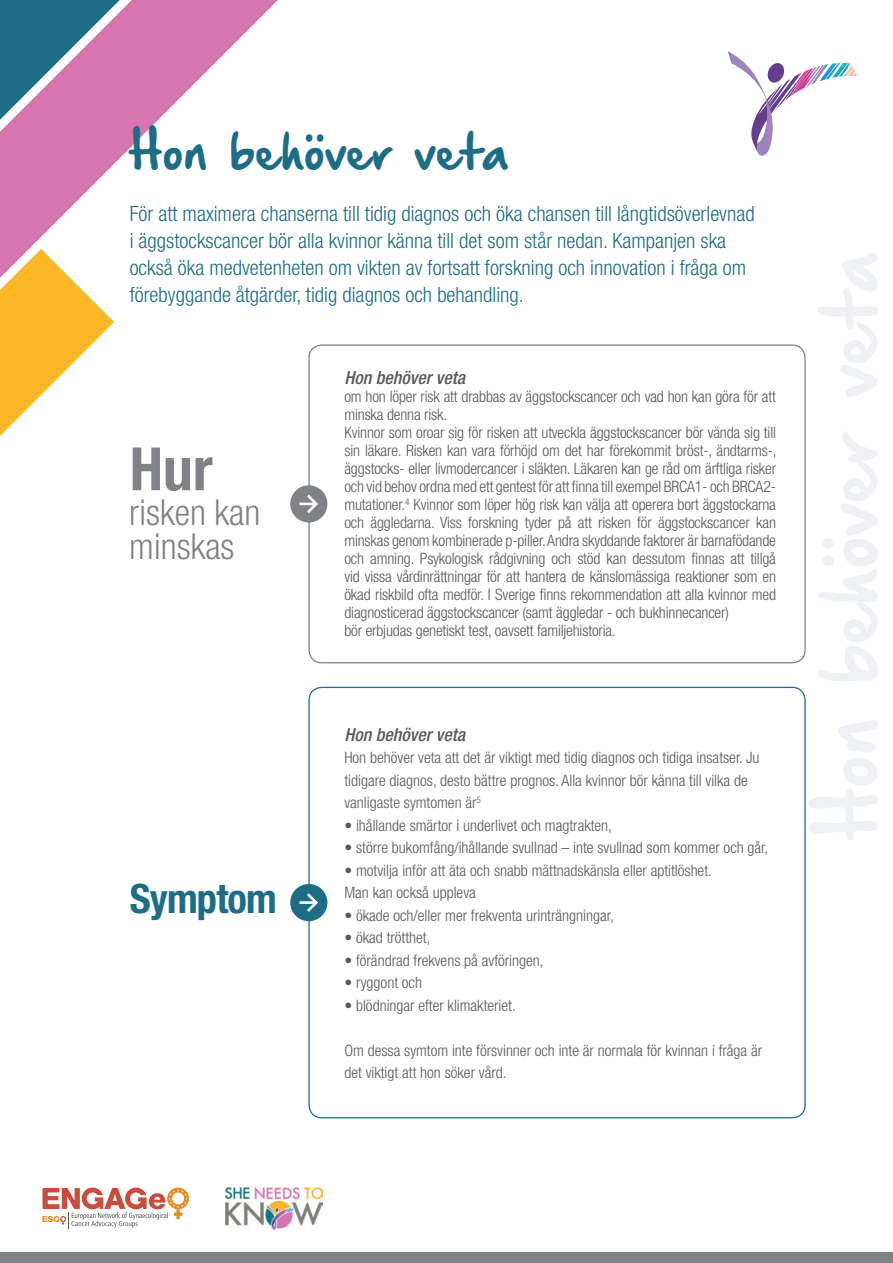
<style>
.page{position:relative;width:893px;height:1263px;background:#fff}
.page>*{position:absolute;margin:0;border:0;box-sizing:border-box;transform-origin:0 0}
.t1{font:700 condensed 59.7px "Helvetica Neue";color:#808285}
.t2{font:42.75px "Hand Of Sean Demo";color:#1d6d86}
.t3{font:700 condensed 40.5px "Helvetica Neue";letter-spacing:-.02em;color:#1d6d86}
.t4{font:300 condensed 35.85px/34.5px "Helvetica Neue";color:#808285}
.t5{font:300 condensed 21px/27px "Helvetica Neue";color:#1d6d86}
.t6{font:italic 500 condensed 18px "Helvetica Neue";color:#57585a}
.t7{font:300 condensed 15.75px/18px "Helvetica Neue";letter-spacing:-.01em;color:#57585a}
.t8{font:300 condensed 9.15px "Helvetica Neue";color:#57585a}
</style>
<div class="page">
<svg style="left:0;top:0;width:278px;height:249px"></svg>
<svg style="left:0;top:249px;width:114px;height:187px"></svg>
<div style="left:0;top:1252px;width:893px;height:11px;background:#808285"></div>
<svg style="left:43px;top:1187px;width:146px;height:41px"></svg>
<img style="left:225px;top:1186px;width:97px;height:44px">
<div style="left:290px;top:884px;width:37px;height:37px;background:#1d6d86;border-radius:50%"></div>
<svg style="left:300px;top:893px;width:18px;height:19px"></svg>
<div style="left:290px;top:485px;width:37px;height:37px;background:#808285;border-radius:50%"></div>
<svg style="left:300px;top:495px;width:18px;height:18px"></svg>
<svg style="left:728px;top:51px;width:129px;height:105px"></svg>
<h2 class="t2" style="left:130px;top:130px;width:80px">Hon</h2>
<p class="t5" style="left:130px;top:200px;width:626px">För att maximera chanserna till tidig diagnos och öka chansen till långtidsöverlevnad i äggstockscancer bör alla kvinnor känna till det som står nedan. Kampanjen ska också öka medvetenheten om vikten av fortsatt forskning och innovation i fråga om förebyggande åtgärder, tidig diagnos och behandling.</p>
<h2 class="t2" style="left:414px;top:130px;width:97px">veta</h2>
<h2 class="t2" style="left:229px;top:130px;width:165px">behöver</h2>
<h1 class="t1" style="left:130px;top:433px;width:84px">Hur</h1>
<h3 class="t4" style="left:130px;top:494px;width:132px">risken kan minskas</h3>
<h3 class="t3" style="left:130px;top:874px;width:149px">Symptom</h3>
<p class="t6" style="left:344px;top:367px;width:122px">Hon behöver veta</p>
<p class="t7" style="left:344px;top:387px;width:434px">om hon löper risk att drabbas av äggstockscancer och vad hon kan göra för att minska denna risk.<br>Kvinnor som oroar sig för risken att utveckla äggstockscancer bör vända sig till sin läkare. Risken kan vara förhöjd om det har förekommit bröst-, ändtarms-, äggstocks- eller livmodercancer i släkten. Läkaren kan ge råd om ärftliga risker och vid behov ordna med ett gentest för att finna till exempel BRCA1- och BRCA2- mutationer.<sup>4</sup> Kvinnor som löper hög risk kan välja att operera bort äggstockarna och äggledarna. Viss forskning tyder på att risken för äggstockscancer kan minskas genom kombinerade -p piller.Andra skyddande faktorer är barnafödande och amning. Psykologisk rådgivning och stöd kan dessutom finnas att tillgå vid vissa vårdinrättningar för att hantera de känslomässiga reaktioner som en ökad riskbild ofta medför I. Sverige finns rekommendation att alla kvinnor med diagnosticerad äggstockscancer (samt äggledar - och bukhinnecancer(<br>bör erbjudas genetiskt test, oavsett familjehistoria.</p>
<p class="t6" style="left:344px;top:724px;width:122px">Hon behöver veta</p>
<p class="t7" style="left:344px;top:746px;width:417px;line-height:22.5px">Hon behöver veta att det är viktigt med tidig diagnos och tidiga insatser. Ju tidigare diagnos, desto bättre prognos. Alla kvinnor bör känna till vilka de</p>
<p class="t8" style="left:476px;top:795px;width:6px">5</p>
<p class="t7" style="left:344px;top:794px;width:134px">vanligaste symtomen är</p>
<p class="t7" style="left:344px;top:816px;width:269px">• ihållande smärtor i underlivet och magtrakten,</p>
<p class="t7" style="left:344px;top:839px;width:425px">• större bukomfång/ihållande svullnad – inte svullnad som kommer och går,</p>
<p class="t7" style="left:344px;top:859px;width:369px;line-height:22.5px">• motvilja inför att äta och snabb mättnadskänsla eller aptitlöshet.<br>Man kan också uppleva</p>
<p class="t7" style="left:344px;top:906px;width:271px">• ökade och/eller mer frekventa urinträngningar,</p>
<p class="t7" style="left:344px;top:929px;width:88px">• ökad trötthet,</p>
<p class="t7" style="left:344px;top:951px;width:201px">• förändrad frekvens på avföringen,</p>
<p class="t7" style="left:344px;top:974px;width:79px">• ryggont och</p>
<p class="t7" style="left:344px;top:996px;width:173px">• blödningar efter klimakteriet.</p>
<p class="t7" style="left:344px;top:1039px;width:419px;line-height:22.5px">Om dessa symtom inte försvinner och inte är normala för kvinnan i fråga är det viktigt att hon söker vård.</p>
</div>
